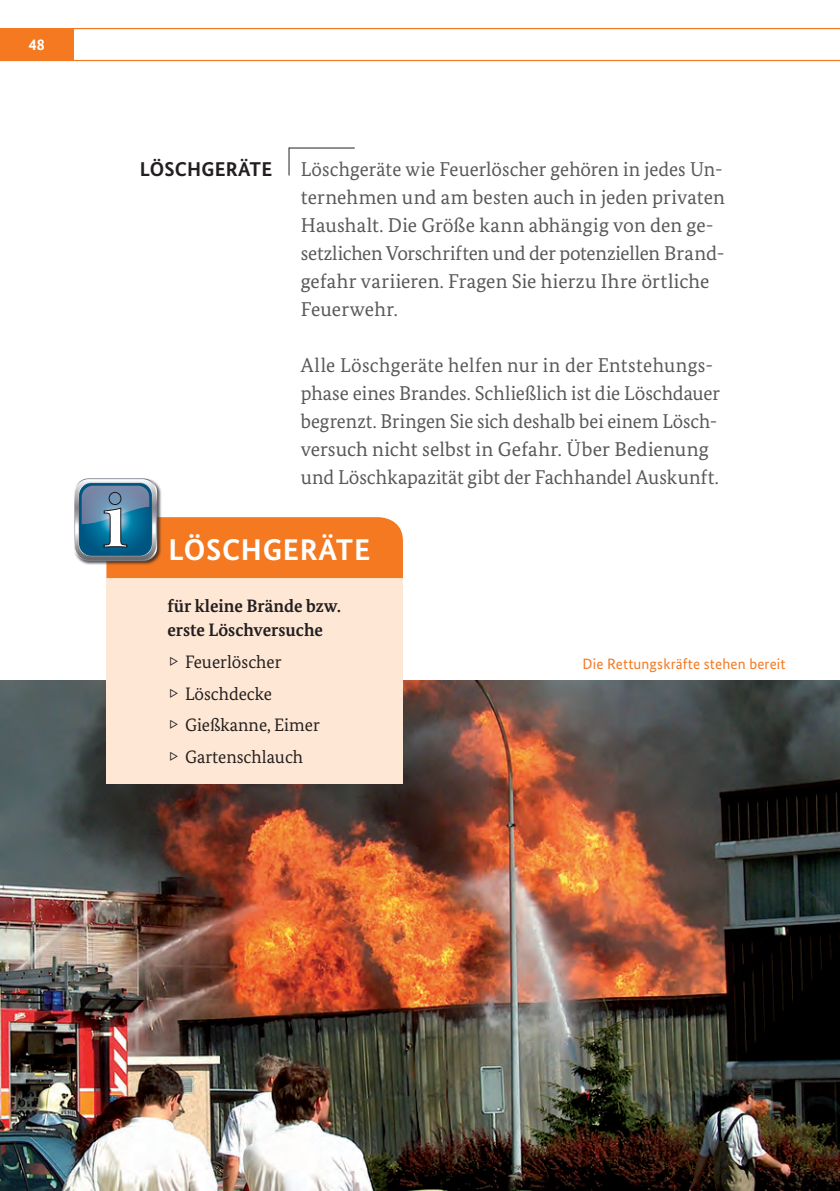
<style>
.page{position:relative;width:840px;height:1191px;background:#fff}
.page>*{position:absolute;margin:0;border:0;box-sizing:border-box;transform-origin:0 0}
.t1{font:700 30px "Bundes Sans";letter-spacing:.02em;color:#fff}
.t2{font:20px/28px "Bundes Serif";letter-spacing:.005em;color:#57585a}
.t3{font:700 20px "Bundes Sans";letter-spacing:.01em;color:#231f20}
.t4{font:18px/31.6px "Bundes Serif";color:#231f20}
.t5{font:700 18px/24px "Bundes Serif";color:#231f20}
.t6{font:700 16px "Bundes Sans";color:#fff}
.t7{font:15px "Bundes Sans";letter-spacing:.01em;color:#f47921}
</style>
<div class="page">
<svg style="left:0;top:28px;width:839px;height:33px"></svg>
<div style="left:0;top:29px;width:74px;height:32px;background:#f47921"></div>
<hr style="left:289px;top:147px;width:65px;height:1px;background:#231f20">
<svg style="left:288px;top:147px;width:1px;height:28px"></svg>
<img style="left:0;top:680px;width:839px;height:511px">
<div style="left:107px;top:577px;width:296px;height:206px;background:#fee7d4"></div>
<svg style="left:74px;top:478px;width:329px;height:100px"></svg>
<p class="t6" style="left:29px;top:35px;width:18px">48</p>
<p class="t3" style="left:140px;top:157px;width:134px">LÖSCHGERÄTE</p>
<p class="t2" style="left:300px;top:155px;width:425px">Löschgeräte wie Feuerlöscher gehören in jedes Un&shy;ternehmen und am besten auch in jeden privaten Haushalt. Die Größe kann abhängig von den ge&shy;setzlichen Vorschriften und der potenziellen Brand&shy;gefahr variieren. Fragen Sie hierzu Ihre örtliche Feuerwehr.</p>
<p class="t2" style="left:300px;top:351px;width:420px">Alle Löschgeräte helfen nur in der Entstehungs&shy;phase eines Brandes. Schließlich ist die Löschdauer begrenzt. Bringen Sie sich deshalb bei einem Lösch&shy;versuch nicht selbst in Gefahr. Über Bedienung und Löschkapazität gibt der Fachhandel Auskunft.</p>
<p class="t1" style="left:168px;top:531px;width:203px">LÖSCHGERÄTE</p>
<p class="t5" style="left:167px;top:594px;width:175px">für kleine Brände bzw. erste Löschversuche</p>
<p class="t4" style="left:185px;top:646px;width:136px">Feuerlöscher<br>Löschdecke<br>Gießkanne, Eimer<br>Gartenschlauch</p>
<p class="t7" style="left:582px;top:654px;width:204px">Die Rettungskräfte stehen bereit</p>
</div>
